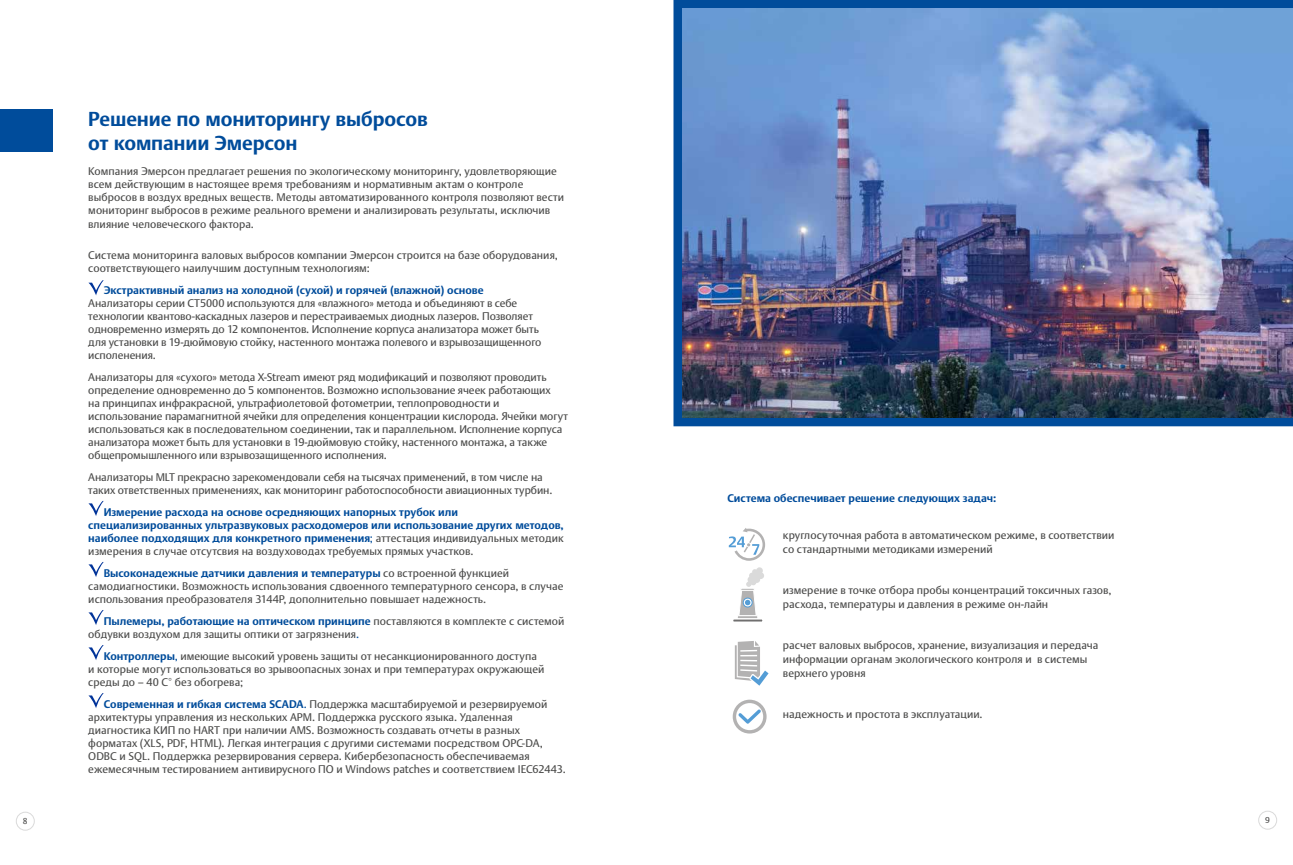
<style>
.page{position:relative;width:1293px;height:865px;background:#fff}
.page>*{position:absolute;margin:0;border:0;box-sizing:border-box;transform-origin:0 0}
.t1{font:700 20px/24px "DTL Argo CT";letter-spacing:-.005em;color:#004c9b}
.t2{font:11px/13px "DTL Argo CT";color:#4a4a49}
.t3{font:700 11px/13px "DTL Argo CT";color:#004c9b}
.t4{font:8.5px "DTL Argo CT";color:#4a4a49}
.s1{font-weight:400}
.s2{font-weight:400;color:#4a4a49}
.s3{font-weight:700;color:#004c9b}
.s4{color:#004c9b}
</style>
<div class="page">
<div style="left:16px;top:811px;width:19px;height:19px;border:1px solid #dadada;border-radius:50%"></div>
<div style="left:1258px;top:810px;width:19px;height:19px;border:1px solid #dadada;border-radius:50%"></div>
<div style="left:0;top:109px;width:52px;height:43px;background:#004c9b"></div>
<svg style="left:673px;top:0;width:620px;height:426px;background:#0f57a1"></svg>
<img style="left:682px;top:9px;width:611px;height:409px">
<svg style="left:88px;top:280px;width:16px;height:15px"></svg>
<svg style="left:88px;top:501px;width:16px;height:15px"></svg>
<svg style="left:88px;top:562px;width:16px;height:15px"></svg>
<svg style="left:88px;top:610px;width:16px;height:15px"></svg>
<svg style="left:88px;top:645px;width:16px;height:15px"></svg>
<svg style="left:88px;top:693px;width:16px;height:15px"></svg>
<svg style="left:729px;top:528px;width:36px;height:32px"></svg>
<svg style="left:735px;top:641px;width:33px;height:44px"></svg>
<svg style="left:732px;top:699px;width:34px;height:34px"></svg>
<svg style="left:738px;top:616px;width:20px;height:2px"></svg>
<svg style="left:739px;top:567px;width:25px;height:48px"></svg>
<h1 class="t1" style="left:88px;top:107px;width:341px">Решение по мониторингу выбросов от компании Эмерсон</h1>
<p class="t2" style="left:88px;top:164px;width:477px">Компания Эмерсон предлагает решения по экологическому мониторингу, удовлетворяющие всем действующим в настоящее время требованиям и нормативным актам о контроле выбросов в воздух вредных веществ. Методы автоматизированного контроля позволяют вести мониторинг выбросов в режиме реального времени и анализировать результаты, исключив влияние человеческого фактора.</p>
<p class="t2" style="left:88px;top:249px;width:471px">Система мониторинга валовых выбросов компании Эмерсон строится на базе оборудования, соответствующего наилучшим доступным технологиям:</p>
<p class="t3" style="left:104px;top:284px;width:381px">Экстрактивный анализ на холодной (сухой) и горячей (влажной) основе</p>
<p class="t2" style="left:88px;top:297px;width:454px">Анализаторы серии CT5000 используются для «влажного» метода и объединяют в себе технологии квантово-каскадных лазеров и перестраиваемых диодных лазеров. Позволяет одновременно измерять до 12 компонентов. Исполнение корпуса анализатора может быть для установки в 19-дюймовую стойку, настенного монтажа полевого и взрывозащищенного исполенения.</p>
<p class="t2" style="left:88px;top:371px;width:481px">Анализаторы для «сухого» метода X-Stream имеют ряд модификаций и позволяют проводить определение одновременно до 5 компонентов. Возможно использование ячеек работающих<br>на принципах инфракрасной, ультрафиолетовой фотометрии, теплопроводности и использование парамагнитной ячейки для определения концентрации кислорода. Ячейки могут использоваться как в последовательном соединении, так и параллельном. Исполнение корпуса анализатора может быть для установки в 19-дюймовую стойку, настенного монтажа, а также общепромышленного или взрывозащищенного исполнения.</p>
<p class="t2" style="left:88px;top:471px;width:466px">Анализаторы MLT прекрасно зарекомендовали себя на тысячах применений, в том числе на таких ответственных применениях, как мониторинг работоспособности авиационных турбин.</p>
<p class="t3" style="left:88px;top:506px;width:477px;text-indent:15px">Измерение расхода на основе осредняющих напорных трубок или специализированных ультразвуковых расходомеров или использование других методов, наиболее подходящих для конкретного применения<span class="s1">;</span> <span class="s2">аттестация индивидуальных методик измерения в случае отсутсвия на воздуховодах требуемых прямых участков.</span></p>
<p class="t2" style="left:88px;top:567px;width:476px;text-indent:15px"><span class="s3">Высоконадежные датчики давления и температуры</span> со встроенной функцией самодиагностики. Возможность использования сдвоенного температурного сенсора, в случае использования преобразователя 3144Р, дополнительно повышает надежность.</p>
<p class="t2" style="left:88px;top:615px;width:478px;text-indent:15px"><span class="s3">Пылемеры, работающие на оптическом принципе</span> поставляются в комплекте с системой обдувки воздухом для защиты оптики от загрязнения<span class="s4">.</span></p>
<p class="t2" style="left:88px;top:650px;width:458px;text-indent:15px"><span class="s3">Контроллеры</span><span class="s4">,</span> имеющие высокий уровень защиты от несанкционированного доступа и которые могут использоваться во зрывоопасных зонах и при температурах окружающей среды до – 40 С° без обогрева;</p>
<p class="t2" style="left:88px;top:698px;width:479px;text-indent:15px"><span class="s3">Современная и гибкая система SCADA</span><span class="s4">.</span> Поддержка масштабируемой и резервируемой архитектуры управления из нескольких АРМ. Поддержка русского языка. Удаленная диагностика КИП по HART при наличии AMS. Возможность создавать отчеты в разных форматах (XLS, PDF, HTML). Легкая интеграция с другими системами посредством OPC-DA, ODBC и SQL. Поддержка резервирования сервера. Кибербезопасность обеспечиваемая ежемесячным тестированием антивирусного ПО и Windows patches и соответствием IEC62443.</p>
<p class="t3" style="left:727px;top:492px;width:270px">Система обеспечивает решение следующих задач:</p>
<p class="t2" style="left:783px;top:528px;width:333px;line-height:14px">круглосуточная работа в автоматическом режиме, в соответствии со стандартными методиками измерений</p>
<p class="t2" style="left:783px;top:583px;width:330px;line-height:14px">измерение в точке отбора пробы концентраций токсичных газов, расхода, температуры и давления в режиме он-лайн</p>
<p class="t2" style="left:783px;top:638px;width:317px;line-height:14px">расчет валовых выбросов, хранение, визуализация и передача информации органам экологического контроля и в системы верхнего уровня</p>
<p class="t2" style="left:783px;top:708px;width:201px">надежность и простота в эксплуатации.</p>
<p class="t4" style="left:23px;top:816px;width:6px">8</p>
<p class="t4" style="left:1265px;top:815px;width:6px">9</p>
</div>
